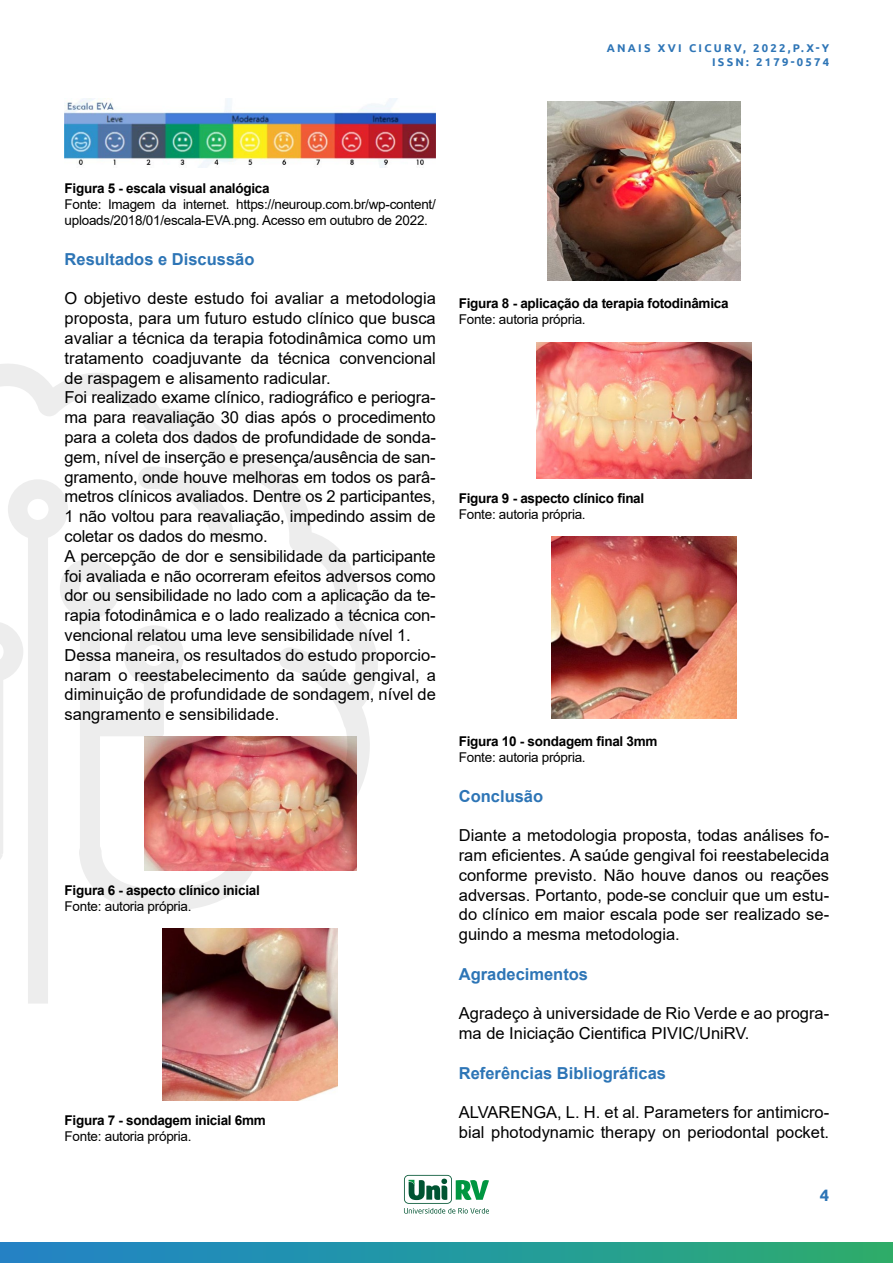
<style>
.page{position:relative;width:893px;height:1263px;background:#fff}
.page>*{position:absolute;margin:0;border:0;box-sizing:border-box;transform-origin:0 0}
.t1{font:16.5px/19.8px "Arial";color:#000}
.t2{font:700 16.5px "Arial";color:#2d75b6}
.t3{font:700 16.5px "Ubuntu";color:#2e75b6}
.t4{font:13.5px/16.2px "Arial";letter-spacing:-.02em;color:#000}
.t5{font:700 13.5px "Arial";letter-spacing:-.02em;color:#000}
.t6{font:700 11.25px/13.5px "Ubuntu";letter-spacing:.2em;color:#2e75b6;text-align:right}
</style>
<div class="page">
<div style="left:0;top:1242px;width:893px;height:21px;background:linear-gradient(to right,#1f83cd,#2bad70)"></div>
<div style="left:28px;top:911px;width:20px;height:92px;background:#ededed"></div>
<svg style="left:0;top:364px;width:378px;height:547px"></svg>
<svg style="left:138px;top:464px;width:95px;height:78px"></svg>
<svg style="left:404px;top:1175px;width:85px;height:38px"></svg>
<img style="left:65px;top:98px;width:371px;height:69px">
<img style="left:144px;top:737px;width:212px;height:133px">
<img style="left:163px;top:928px;width:175px;height:173px">
<img style="left:548px;top:102px;width:192px;height:179px">
<img style="left:536px;top:342px;width:216px;height:137px">
<img style="left:551px;top:536px;width:186px;height:182px">
<p class="t6" style="left:607px;top:41px;width:224px">ANAIS XVI CICURV, 2022,P.X-Y<br>ISSN: 2179-0574</p>
<p class="t5" style="left:65px;top:178px;width:206px">Figura 5 - escala visual analógica</p>
<p class="t4" style="left:65px;top:196px;width:373px">Fonte: Imagem da internet. https://neuroup.com.br/wp-content/ uploads/2018/01/escala-EVA.png. Acesso em outubro de 2022.</p>
<p class="t2" style="left:65px;top:247px;width:191px">Resultados e Discussão</p>
<p class="t1" style="left:65px;top:288px;width:373px">O objetivo deste estudo foi avaliar a metodologia proposta, para um futuro estudo clínico que busca avaliar a técnica da terapia fotodinâmica como um tratamento coadjuvante da técnica convencional de raspagem e alisamento radicular.<br>Foi realizado exame clínico, radiográfico e periogra&shy;ma para reavaliação 30 dias após o procedimento para a coleta dos dados de profundidade de sonda&shy;gem, nível de inserção e presença/ausência de san&shy;gramento, onde houve melhoras em todos os parâ&shy;metros clínicos avaliados. Dentre os 2 participantes, 1 não voltou para reavaliação, impedindo assim de coletar os dados do mesmo.<br>A percepção de dor e sensibilidade da participante foi avaliada e não ocorreram efeitos adversos como dor ou sensibilidade no lado com a aplicação da te&shy;rapia fotodinâmica e o lado realizado a técnica con&shy;vencional relatou uma leve sensibilidade nível 1.<br>Dessa maneira, os resultados do estudo proporcio&shy;naram o reestabelecimento da saúde gengival, a diminuição de profundidade de sondagem, nível de sangramento e sensibilidade.</p>
<p class="t5" style="left:65px;top:880px;width:197px">Figura 6 - aspecto clínico inicial</p>
<p class="t4" style="left:65px;top:898px;width:128px">Fonte: autoria própria.</p>
<p class="t5" style="left:65px;top:1111px;width:203px">Figura 7 - sondagem inicial 6mm</p>
<p class="t4" style="left:65px;top:1128px;width:128px">Fonte: autoria própria.</p>
<p class="t5" style="left:459px;top:294px;width:271px">Figura 8 - aplicação da terapia fotodinâmica</p>
<p class="t4" style="left:459px;top:312px;width:128px">Fonte: autoria própria.</p>
<p class="t5" style="left:459px;top:488px;width:187px">Figura 9 - aspecto clínico final</p>
<p class="t4" style="left:459px;top:506px;width:128px">Fonte: autoria própria.</p>
<p class="t5" style="left:459px;top:731px;width:200px">Figura 10 - sondagem final 3mm</p>
<p class="t4" style="left:459px;top:749px;width:128px">Fonte: autoria própria.</p>
<p class="t2" style="left:459px;top:784px;width:86px">Conclusão</p>
<p class="t1" style="left:459px;top:825px;width:372px;text-align:justify">Diante a metodologia proposta, todas análises fo&shy;ram eficientes. A saúde gengival foi reestabelecida conforme previsto. Não houve danos ou reações adversas. Portanto, pode-se concluir que um estu&shy;do clínico em maior escala pode ser realizado se&shy;guindo a mesma metodologia.</p>
<p class="t2" style="left:459px;top:962px;width:131px">Agradecimentos</p>
<p class="t1" style="left:459px;top:1003px;width:372px">Agradeço à universidade de Rio Verde e ao progra&shy;ma de Iniciação Cientifica PIVIC/UniRV.</p>
<p class="t2" style="left:459px;top:1061px;width:209px">Referências Bibliográficas</p>
<p class="t1" style="left:459px;top:1102px;width:372px">ALVARENGA, L. H. et al. Parameters for antimicro&shy;bial photodynamic therapy on periodontal pocket.</p>
<p class="t3" style="left:820px;top:1185px;width:11px">4</p>
</div>
